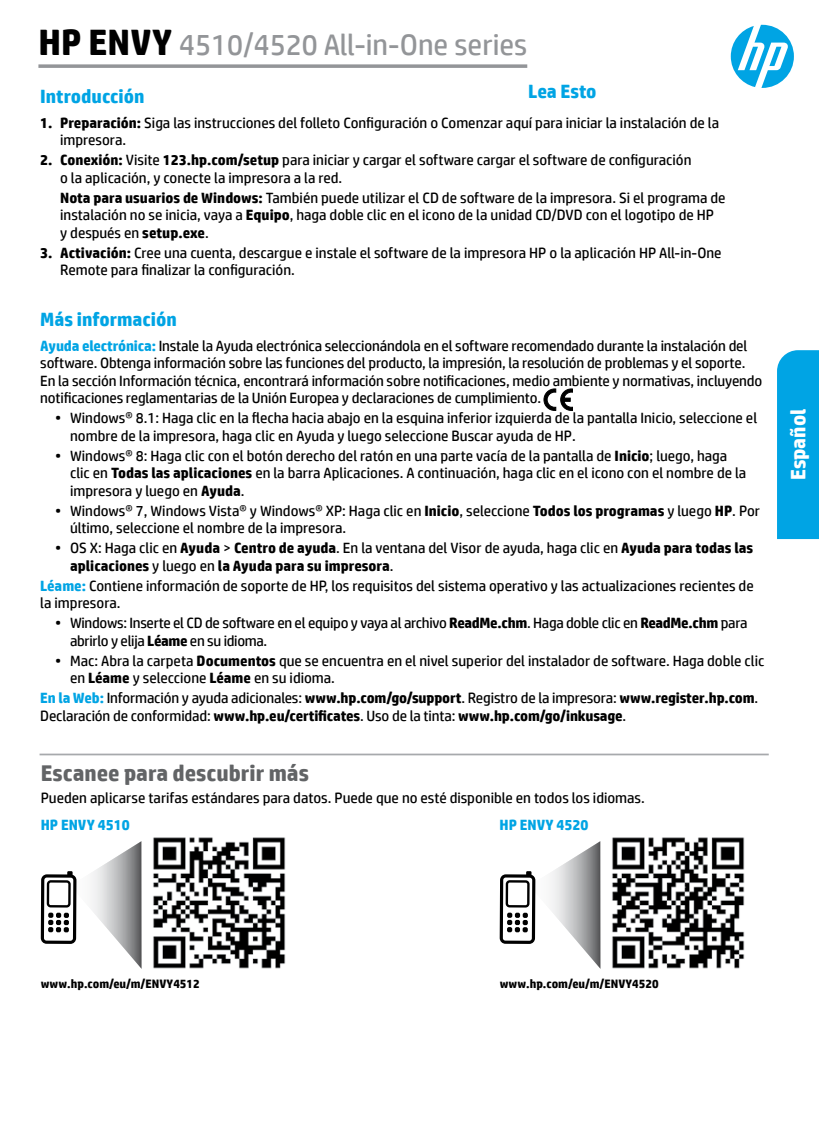
<style>
.page{position:relative;width:819px;height:1134px;background:#fff}
.page>*{position:absolute;margin:0;border:0;box-sizing:border-box;transform-origin:0 0}
.t1{font:29.75px "HP Simplified";color:#939598}
.t2{font:700 22.75px "HP Simplified";color:#626466}
.t3{font:700 21px "HP Simplified";color:#fff}
.t4{font:700 19.25px "HP Simplified";color:#00a4e4}
.t5{font:14.88px/17.5px "HP Simplified";color:#000}
.t6{font:700 14.88px/17.5px "HP Simplified";color:#000}
.t7{font:14.88px/17.5px "HP Simplified";letter-spacing:-.02em;color:#000}
.t8{font:700 14.88px "HP Simplified";color:#00a4e4}
.t9{font:700 12.25px "HP Simplified";color:#000}
.s1{font-weight:700;font-size:36.75px;color:#000}
.s2{font-weight:700}
.s3{font-weight:700;color:#00a4e4}
.s4{font-weight:400}
</style>
<div class="page">
<svg style="left:38px;top:64px;width:489px;height:4px;background:#a0a1a4"></svg>
<svg style="left:731px;top:25px;width:63px;height:63px"></svg>
<div style="left:777px;top:350px;width:42px;height:189px;background:#00a4e4"></div>
<hr style="left:40px;top:754px;width:729px;height:1px;background:#a7a9ac">
<svg style="left:544px;top:389px;width:29px;height:22px"></svg>
<img style="left:153px;top:837px;width:133px;height:132px">
<svg style="left:41px;top:841px;width:101px;height:128px"></svg>
<img style="left:600px;top:837px;width:145px;height:132px">
<svg style="left:500px;top:841px;width:100px;height:127px"></svg>
<h1 class="t1" style="left:38px;top:25px;width:490px"><span class="s1">HP ENVY</span> 4510/4520 All-in-One series</h1>
<p class="t4" style="left:528px;top:79px;width:70px">Lea Esto</p>
<p class="t4" style="left:40px;top:83px;width:106px">Introducción</p>
<p class="t5" style="left:60px;top:113px;width:660px;text-indent:-20px"><span class="s2">1. Preparación:</span> Siga las instrucciones del folleto Configuración o Comenzar aquí para iniciar la instalación de la impresora.</p>
<p class="t5" style="left:60px;top:151px;width:633px;text-indent:-20px"><span class="s2">2. Conexión:</span> Visite <span class="s2">123.hp.com/setup</span> para iniciar y cargar el software cargar el software de configuración o la aplicación, y conecte la impresora a la red.</p>
<p class="t5" style="left:60px;top:188px;width:667px"><span class="s2">Nota para usuarios de Windows:</span> También puede utilizar el CD de software de la impresora. Si el programa de instalación no se inicia, vaya a <span class="s2">Equipo</span>, haga doble clic en el icono de la unidad CD/DVD con el logotipo de HP<br>y después en <span class="s2">setup.exe</span>.</p>
<p class="t5" style="left:60px;top:243px;width:663px;text-indent:-20px"><span class="s2">3. Activación:</span> Cree una cuenta, descargue e instale el software de la impresora HP o la aplicación HP All-in-One<br>Remote para finalizar la configuración.</p>
<p class="t4" style="left:40px;top:306px;width:138px">Más información</p>
<p class="t5" style="left:40px;top:336px;width:723px"><span class="s3">Ayuda electrónica:</span> Instale la Ayuda electrónica seleccionándola en el software recomendado durante la instalación del software. Obtenga información sobre las funciones del producto, la impresión, la resolución de problemas y el soporte.<br>En la sección Información técnica, encontrará información sobre notificaciones, medio ambiente y normativas, incluyendo notificaciones reglamentarias de la Unión Europea y declaraciones de cumplimiento.</p>
<p class="t5" style="left:70px;top:409px;width:689px;text-indent:-15px">• Windows® 8.1: Haga clic en la flecha hacia abajo en la esquina inferior izquierda de la pantalla Inicio, seleccione el nombre de la impresora, haga clic en Ayuda y luego seleccione Buscar ayuda de HP.</p>
<p class="t5" style="left:70px;top:446px;width:678px;text-indent:-15px">• Windows® 8: Haga clic con el botón derecho del ratón en una parte vacía de la pantalla de <span class="s2">Inicio</span>; luego, haga clic en <span class="s2">Todas las aplicaciones</span> en la barra Aplicaciones. A continuación, haga clic en el icono con el nombre de la impresora y luego en <span class="s2">Ayuda</span>.</p>
<p class="t5" style="left:70px;top:501px;width:691px;text-indent:-15px">• Windows® 7, Windows Vista® y Windows® XP: Haga clic en <span class="s2">Inicio</span>, seleccione <span class="s2">Todos los programas</span> y luego <span class="s2">HP</span>. Por último, seleccione el nombre de la impresora.</p>
<p class="t6" style="left:70px;top:539px;width:685px;text-indent:-15px"><span class="s4">• OS X: Haga clic en</span> Ayuda <span class="s4">&gt;</span> Centro de ayuda<span class="s4">. En la ventana del Visor de ayuda, haga clic en</span> Ayuda para todas las aplicaciones <span class="s4">y luego en</span> la Ayuda para su impresora<span class="s4">.</span></p>
<p class="t5" style="left:40px;top:577px;width:715px"><span class="s3">Léame:</span> Contiene información de soporte de HP, los requisitos del sistema operativo y las actualizaciones recientes de la impresora.</p>
<p class="t7" style="left:70px;top:614px;width:679px;text-indent:-15px">• Windows: Inserte el CD de software en el equipo y vaya al archivo <span class="s2">ReadMe.chm</span>. Haga doble clic en <span class="s2">ReadMe.chm</span> para abrirlo y elija <span class="s2">Léame</span> en su idioma.</p>
<p class="t5" style="left:70px;top:652px;width:696px;text-indent:-15px">• Mac: Abra la carpeta <span class="s2">Documentos</span> que se encuentra en el nivel superior del instalador de software. Haga doble clic en <span class="s2">Léame</span> y seleccione <span class="s2">Léame</span> en su idioma.</p>
<p class="t5" style="left:40px;top:689px;width:720px"><span class="s3">En la Web:</span> Información y ayuda adicionales: <span class="s2">www.hp.com/go/support</span>. Registro de la impresora: <span class="s2">www.register.hp.com</span>.<br>Declaración de conformidad: <span class="s2">www.hp.eu/certificates</span>. Uso de la tinta: <span class="s2">www.hp.com/go/inkusage</span>.</p>
<h2 class="t2" style="left:41px;top:759px;width:270px">Escanee para descubrir más</h2>
<p class="t5" style="left:41px;top:789px;width:606px">Pueden aplicarse tarifas estándares para datos. Puede que no esté disponible en todos los idiomas.</p>
<p class="t8" style="left:41px;top:816px;width:90px">HP ENVY 4510</p>
<p class="t8" style="left:500px;top:816px;width:90px">HP ENVY 4520</p>
<h3 class="t3" style="left:785px;top:480px;width:73px;rotate:-90deg">Español</h3>
<p class="t9" style="left:41px;top:976px;width:160px">www.hp.com/eu/m/ENVY4512</p>
<p class="t9" style="left:500px;top:976px;width:160px">www.hp.com/eu/m/ENVY4520</p>
</div>
